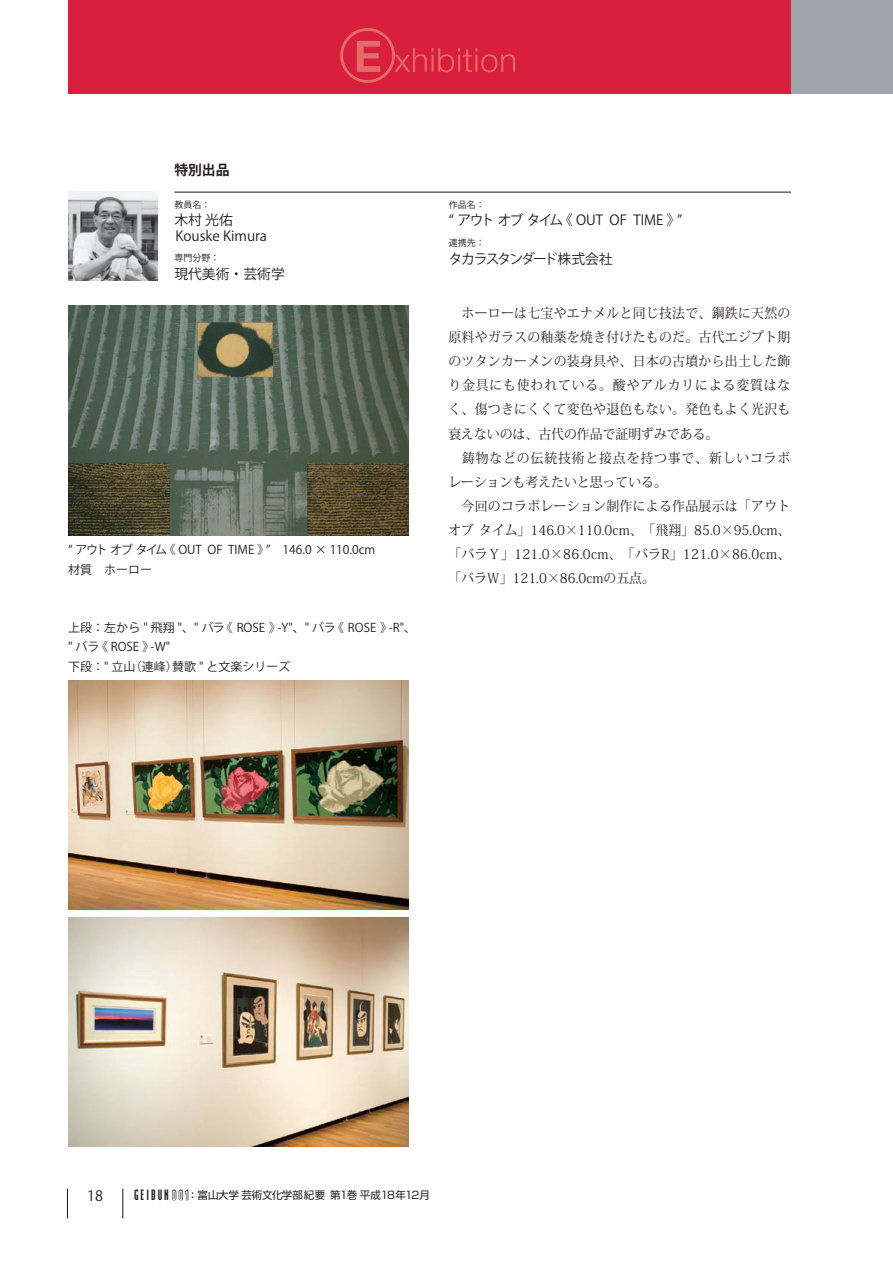
<style>
.page{position:relative;width:893px;height:1263px;background:#fff}
.page>*{position:absolute;margin:0;border:0;box-sizing:border-box;transform-origin:0 0}
.t1{font:14.25px "Koz Go Std";color:#231f20}
.t2{font:13.8px/15.8px "Koz Go Std";color:#231f20}
.t3{font:13.8px "Koz Go Std";letter-spacing:-.12em;color:#231f20}
.t4{font:700 13.8px "Koz Go Std";color:#231f20}
.t5{font:13.5px/24.2px "Koz Min Std";letter-spacing:.025em;color:#231f20;scale:.95 1}
.t6{font:12px/19.5px "Koz Go Std";color:#231f20}
.t7{font:10.5px "Shin Go";letter-spacing:-.02em;color:#231f20}
.t8{font:9px "Koz Go Std";color:#231f20}
.s1{font-family:"Modula";font-weight:900;font-size:18px}
.s2{font-family:"Modula";font-weight:900;font-size:15.9px;color:#fff}
</style>
<div class="page">
<hr style="left:67px;top:1188px;width:1px;height:30px;background:#231f20">
<hr style="left:122px;top:1188px;width:1px;height:30px;background:#231f20">
<div style="left:172px;top:1189px;width:4px;height:11px;border:1px solid #231f20;border-radius:2px"></div>
<svg style="left:173px;top:1189px;width:16px;height:12px"></svg>
<div style="left:791px;top:0;width:102px;height:94px;background:#9ea5ac"></div>
<img style="left:68px;top:191px;width:89px;height:90px">
<img style="left:68px;top:680px;width:340px;height:230px">
<img style="left:68px;top:306px;width:340px;height:229px">
<hr style="left:174px;top:192px;width:617px;height:1px;background:#231f20">
<img style="left:68px;top:917px;width:340px;height:229px">
<div style="left:68px;top:0;width:723px;height:94px;background:#da1f3d"></div>
<svg style="left:340px;top:28px;width:175px;height:55px"></svg>
<p class="t4" style="left:174px;top:161px;width:57px">特別出品</p>
<p class="t8" style="left:174px;top:199px;width:37px">教員名：</p>
<p class="t2" style="left:174px;top:213px;width:94px">木村 光佑<br>Kouske Kimura</p>
<p class="t8" style="left:174px;top:252px;width:46px">専門分野：</p>
<p class="t2" style="left:174px;top:266px;width:112px">現代美術・芸術学</p>
<p class="t6" style="left:68px;top:541px;width:321px">“ アウト オブ タイム《 OUT OF TIME 》”　146.0 × 110.0cm　材質　ホーロー</p>
<p class="t6" style="left:68px;top:618px;width:350px">上段：左から " 飛翔 "、" バラ《 ROSE 》-Y"、" バラ《 ROSE 》-R"、" バラ《 ROSE 》-W"<br>下段：" 立山（連峰）賛歌 " と文楽シリーズ</p>
<p class="t8" style="left:449px;top:199px;width:37px">作品名：</p>
<p class="t2" style="left:449px;top:213px;width:235px">“ アウト オブ タイム《 OUT OF TIME 》”</p>
<p class="t8" style="left:449px;top:237px;width:37px">連携先：</p>
<p class="t3" style="left:449px;top:251px;width:165px">タカラスタンダード株式会社</p>
<p class="t5" style="left:448px;top:301px;width:362px">　ホーローは七宝やエナメルと同じ技法で、鋼鉄に天然の原料やガラスの釉薬を焼き付けたものだ。古代エジプト期のツタンカーメンの装身具や、日本の古墳から出土した飾り金具にも使われている。酸やアルカリによる変質はなく、傷つきにくくて変色や退色もない。発色もよく光沢も衰えないのは、古代の作品で証明ずみである。<br>　鋳物などの伝統技術と接点を持つ事で、新しいコラボレーションも考えたいと思っている。<br>　今回のコラボレーション制作による作品展示は「アウトオブ タイム」146.0×110.0cm、「飛翔」85.0×95.0cm、「バラＹ」121.0×86.0cm、「バラR」121.0×86.0cm、「バラＷ」121.0×86.0cmの五点。</p>
<p class="t1" style="left:87px;top:1187px;width:17px">18</p>
<p class="t7" style="left:134px;top:1188px;width:297px"><span class="s1">GEIBUN</span> <span class="s2">0 0 1</span> <span class="s1">:</span> 富山大学芸術文化学部紀要　第1巻　平成18年12月</p>
</div>
